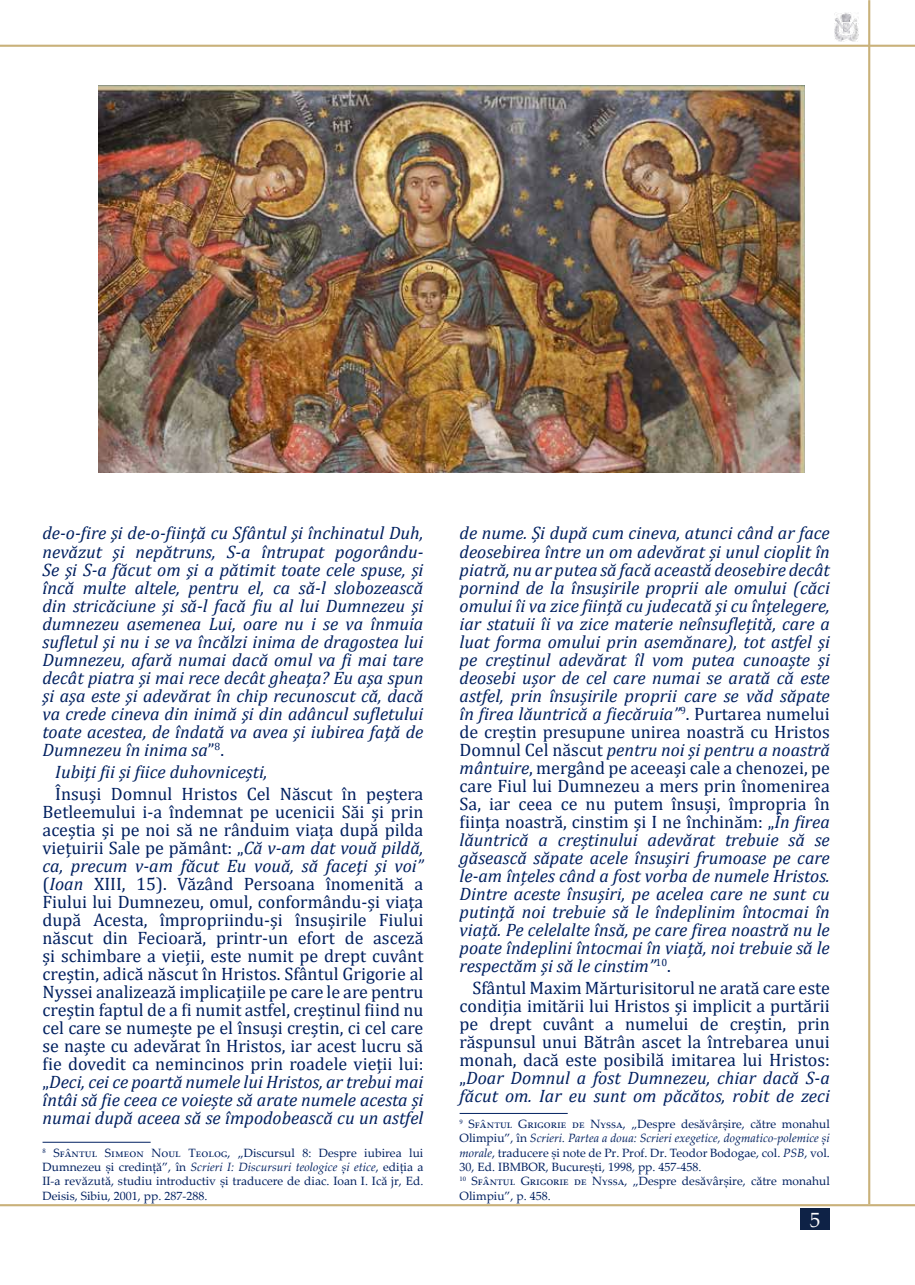
<style>
.page{position:relative;width:915px;height:1285px;background:#fff}
.page>*{position:absolute;margin:0;border:0;box-sizing:border-box;transform-origin:0 0}
.t1{font:21px "Palatino Linotype";color:#fff}
.t2{font:italic 18px/18px "Cambria";color:#002060;text-align:justify}
.t3{font:18px/18px "Cambria";color:#002060;text-align:justify}
.t4{font:12px/14.4px "Palatino Linotype";color:#002060;text-align:justify}
.s1{font-style:normal}
.s2{font-style:italic}
</style>
<div class="page">
<div style="left:799px;top:1208px;width:30px;height:21px;background:#0e2246"></div>
<hr style="left:0;top:1203px;width:914px;height:2px;background:#c9b17a">
<hr style="left:43px;top:1141px;width:108px;height:1px;background:#002060">
<hr style="left:459px;top:1112px;width:108px;height:1px;background:#002060">
<hr style="left:867px;top:0;width:3px;height:1203px;background:#c9b17a">
<hr style="left:0;top:45px;width:914px;height:2px;background:#c9b17a">
<img style="left:834px;top:13px;width:24px;height:28px">
<img style="left:99px;top:85px;width:705px;height:387px">
<p class="t2" style="left:43px;top:523px;width:382px">de-o-fire şi de-o-fiinţă cu Sfântul şi închinatul Duh, nevăzut şi nepătruns, S-a întrupat pogorându-Se şi S-a făcut om şi a pătimit toate cele spuse, şi încă multe altele, pentru el, ca să-l slobozească din stricăciune şi să-l facă fiu al lui Dumnezeu şi dumnezeu asemenea Lui, oare nu i se va înmuia sufletul şi nu i se va încălzi inima de dragostea lui Dumnezeu, afară numai dacă omul va fi mai tare decât piatra şi mai rece decât gheaţa? Eu aşa spun şi aşa este şi adevărat în chip recunoscut că, dacă va crede cineva din inimă şi din adâncul sufletului toate acestea, de îndată va avea şi iubirea faţă de Dumnezeu în inima sa<span class="s1">”</span><sup>8</sup><span class="s1">.</span></p>
<p class="t2" style="left:55px;top:761px;width:214px">Iubiți fii și fiice duhovnicești,</p>
<p class="t3" style="left:43px;top:784px;width:382px;text-indent:13px">Însuși Domnul Hristos Cel Născut în peștera Betleemului i-a îndemnat pe ucenicii Săi și prin aceștia și pe noi să ne rânduim viața după pilda viețuirii Sale pe pământ: „<span class="s2">Că v-am dat vouă pildă, ca, precum v-am făcut Eu vouă, să faceţi şi voi” </span>(<span class="s2">Ioan</span> XIII, 15). Văzând Persoana înomenită a Fiului lui Dumnezeu, omul, conformându-și viața după Acesta, împropriindu-și însușirile Fiului născut din Fecioară, printr-un efort de asceză și schimbare a vieții, este numit pe drept cuvânt creștin, adică născut în Hristos. Sfântul Grigorie al Nyssei analizează implicațiile pe care le are pentru creștin faptul de a fi numit astfel, creștinul fiind nu cel care se numește pe el însuși creștin, ci cel care se naște cu adevărat în Hristos, iar acest lucru să fie dovedit ca nemincinos prin roadele vieții lui: „<span class="s2">Deci, cei ce poartă numele lui Hristos, ar trebui mai întâi să fie ceea ce voiește să arate numele acesta și numai după aceea să se împodobească cu un astfel</span></p>
<p class="t4" style="left:43px;top:1144px;width:382px"><sup>8</sup> Sfântul Simeon Noul Teolog, „Discursul 8: Despre iubirea lui Dumnezeu și credință”, în <span class="s2">Scrieri I: Discursuri teologice și etice</span>, ediția a II-a revăzută, studiu introductiv și traducere de diac. Ioan I. Ică jr, Ed.<br>Deisis, Sibiu, 2001, pp. 287-288.</p>
<p class="t2" style="left:459px;top:523px;width:371px">de nume. Și după cum cineva, atunci când ar face deosebirea între un om adevărat și unul cioplit în piatră, nu ar putea să facă această deosebire decât pornind de la însușirile proprii ale omului (căci omului îi va zice ființă cu judecată și cu înțelegere, iar statuii îi va zice materie neînsuflețită, care a luat forma omului prin asemănare), tot astfel și pe creștinul adevărat îl vom putea cunoaște și deosebi ușor de cel care numai se arată că este astfel, prin însușirile proprii care se văd săpate în firea lăuntrică a fiecăruia”<sup>9</sup><span class="s1">. Purtarea numelui de creștin presupune unirea noastră cu Hristos Domnul Cel născut</span> pentru noi și pentru a noastră mântuire<span class="s1">, mergând pe aceeași cale a chenozei, pe care Fiul lui Dumnezeu a mers prin înomenirea Sa, iar ceea ce nu putem însuși, împropria în ființa noastră, cinstim și I ne închinăm: „</span>În firea lăuntrică a creștinului adevărat trebuie să se găsească săpate acele însușiri frumoase pe care le-am înțeles când a fost vorba de numele Hristos.<br>Dintre aceste însușiri, pe acelea care ne sunt cu putință noi trebuie să le îndeplinim întocmai în viață. Pe celelalte însă, pe care firea noastră nu le poate îndeplini întocmai în viață, noi trebuie să le respectăm și să le cinstim”<sup>10</sup><span class="s1">.</span></p>
<p class="t3" style="left:459px;top:978px;width:371px;text-indent:13px">Sfântul Maxim Mărturisitorul ne arată care este condiția imitării lui Hristos și implicit a purtării pe drept cuvânt a numelui de creștin, prin răspunsul unui Bătrân ascet la întrebarea unui monah, dacă este posibilă imitarea lui Hristos: „<span class="s2">Doar Domnul a fost Dumnezeu, chiar dacă S-a făcut om. Iar eu sunt om păcătos, robit de zeci</span></p>
<p class="t4" style="left:459px;top:1115px;width:371px;text-align:left"><sup>9</sup> Sfântul Grigorie de Nyssa, „Despre desăvârșire, către monahul Olimpiu”, în <span class="s2">Scrieri. Partea a doua: Scrieri exegetice, dogmatico-polemice și morale</span>, traducere și note de Pr. Prof. Dr. Teodor Bodogae, col. <span class="s2">PSB</span>, vol.<br>30, Ed. IBMBOR, București, 1998, pp. 457-458.<br><sup>10</sup> Sfântul Grigorie de Nyssa, „Despre desăvârșire, către monahul Olimpiu”, p. 458.</p>
<p class="t1" style="left:809px;top:1204px;width:12px">5</p>
</div>
